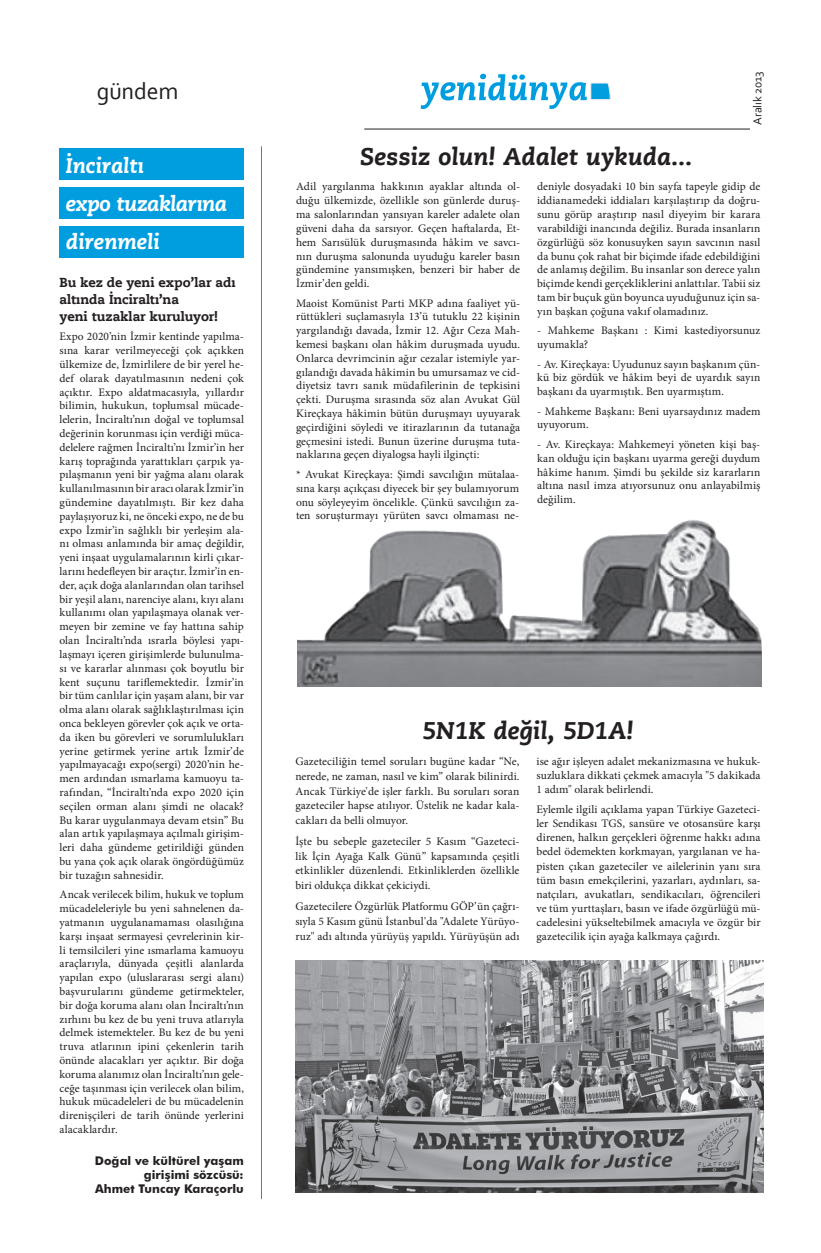
<style>
.page{position:relative;width:821px;height:1253px;background:#fff}
.page>*{position:absolute;margin:0;border:0;box-sizing:border-box;transform-origin:0 0}
.t1{font:italic 800 24px "Caecilia LT Std 86";color:#231f20}
.t2{font:24px "Corbel";letter-spacing:-.01em;color:#231f20}
.t3{font:italic 800 21px/38px "Caecilia LT Std 86";letter-spacing:-.01em;color:#fff}
.t4{font:800 13px/17px "Caecilia LT Std 85";letter-spacing:-.005em;color:#231f20}
.t5{font:700 12px/14.4px "Futura BT";letter-spacing:.005em;color:#231f20;text-align:right}
.t6{font:12px "Corbel";letter-spacing:-.005em;color:#231f20}
.t7{font:11.5px/13.8px "Minion Pro";letter-spacing:.005em;color:#231f20;text-align:justify}
</style>
<div class="page">
<div style="left:60px;top:148px;width:184px;height:31px;background:#009ddf"></div>
<div style="left:60px;top:188px;width:184px;height:31px;background:#009ddf"></div>
<div style="left:60px;top:227px;width:184px;height:31px;background:#009ddf"></div>
<hr style="left:364px;top:129px;width:385px;height:1px;background:#231f20">
<svg style="left:420px;top:74px;width:190px;height:35px"></svg>
<img style="left:297px;top:520px;width:464px;height:167px">
<img style="left:295px;top:960px;width:468px;height:232px">
<hr style="left:261px;top:146px;width:1px;height:1053px;background:#009ddf">
<h1 class="t2" style="left:97px;top:76px;width:83px">gündem</h1>
<p class="t6" style="left:749px;top:125px;width:55px;rotate:-90deg">Aralık 2013</p>
<h1 class="t1" style="left:360px;top:142px;width:334px">Sessiz olun! Adalet uykuda...</h1>
<p class="t7" style="left:296px;top:180px;width:225px">Adil yargılanma hakkının ayaklar altında ol&shy;duğu ülkemizde, özellikle son günlerde duruş&shy;ma salonlarından yansıyan kareler adalete olan güveni daha da sarsıyor. Geçen haftalarda, Et&shy;hem Sarısülük duruşmasında hâkim ve savcı&shy;nın duruşma salonunda uyuduğu kareler basın gündemine yansımışken, benzeri bir haber de İzmir’den geldi.</p>
<p class="t7" style="left:296px;top:296px;width:225px">Maoist Komünist Parti MKP adına faaliyet yü&shy;rüttükleri suçlamasıyla 13’ü tutuklu 22 kişinin yargılandığı davada, İzmir 12. Ağır Ceza Mah&shy;kemesi başkanı olan hâkim duruşmada uyudu.<br>Onlarca devrimcinin ağır cezalar istemiyle yar&shy;gılandığı davada hâkimin bu umursamaz ve cid&shy;diyetsiz tavrı sanık müdafilerinin de tepkisini çekti. Duruşma sırasında söz alan Avukat Gül Kireçkaya hâkimin bütün duruşmayı uyuyarak geçirdiğini söyledi ve itirazlarının da tutanağa geçmesini istedi. Bunun üzerine duruşma tuta&shy;naklarına geçen diyalogsa hayli ilginçti:</p>
<p class="t7" style="left:296px;top:467px;width:224px">* Avukat Kireçkaya: Şimdi savcılığın mütalaa&shy;sına karşı açıkçası diyecek bir şey bulamıyorum onu söyleyeyim öncelikle. Çünkü savcılığın za&shy;ten soruşturmayı yürüten savcı olmaması ne-</p>
<h2 class="t3" style="left:66px;top:146px;width:163px">İnciraltı<br>expo tuzaklarına direnmeli</h2>
<p class="t7" style="left:537px;top:180px;width:225px">deniyle dosyadaki 10 bin sayfa tapeyle gidip de iddianamedeki iddiaları karşılaştırıp da doğru&shy;sunu görüp araştırıp nasıl diyeyim bir karara varabildiği inancında değiliz. Burada insanların özgürlüğü söz konusuyken sayın savcının nasıl da bunu çok rahat bir biçimde ifade edebildiğini de anlamış değilim. Bu insanlar son derece yalın biçimde kendi gerçekliklerini anlattılar. Tabii siz tam bir buçuk gün boyunca uyuduğunuz için sa&shy;yın başkan çoğuna vakıf olamadınız.</p>
<p class="t7" style="left:537px;top:324px;width:225px">- Mahkeme Başkanı : Kimi kastediyorsunuz uyumakla?</p>
<p class="t7" style="left:537px;top:357px;width:225px">- Av. Kireçkaya: Uyudunuz sayın başkanım çün&shy;kü biz gördük ve hâkim beyi de uyardık sayın başkanı da uyarmıştık. Ben uyarmıştım.</p>
<p class="t7" style="left:537px;top:404px;width:225px">- Mahkeme Başkanı: Beni uyarsaydınız madem uyuyorum.</p>
<p class="t7" style="left:537px;top:437px;width:225px">- Av. Kireçkaya: Mahkemeyi yöneten kişi baş&shy;kan olduğu için başkanı uyarma gereği duydum hâkime hanım. Şimdi bu şekilde siz kararların altına nasıl imza atıyorsunuz onu anlayabilmiş değilim.</p>
<p class="t4" style="left:60px;top:273px;width:177px">Bu kez de yeni expo’lar adı altında İnciraltı’na<br>yeni tuzaklar kuruluyor!</p>
<p class="t7" style="left:60px;top:330px;width:186px">Expo 2020’nin İzmir kentinde yapılma&shy;sına karar verilmeyeceği çok açıkken ülkemize de, İzmirlilere de bir yerel he&shy;def olarak dayatılmasının nedeni çok açıktır. Expo aldatmacasıyla, yıllardır bilimin, hukukun, toplumsal mücade&shy;lelerin, İnciraltı’nın doğal ve toplumsal değerinin korunması için verdiği müca&shy;delelere rağmen İnciraltı’nı İzmir’in her karış toprağında yarattıkları çarpık ya&shy;pılaşmanın yeni bir yağma alanı olarak kullanılmasının bir aracı olarak İzmir’in gündemine dayatılmıştı. Bir kez daha paylaşıyoruz ki, ne önceki expo, ne de bu expo İzmir’in sağlıklı bir yerleşim ala&shy;nı olması anlamında bir amaç değildir, yeni inşaat uygulamalarının kirli çıkar&shy;larını hedefleyen bir araçtır. İzmir’in en&shy;der, açık doğa alanlarından olan tarihsel bir yeşil alanı, narenciye alanı, kıyı alanı kullanımı olan yapılaşmaya olanak ver&shy;meyen bir zemine ve fay hattına sahip olan İnciraltı’nda ısrarla böylesi yapı&shy;laşmayı içeren girişimlerde bulunulma&shy;sı ve kararlar alınması çok boyutlu bir kent suçunu tariflemektedir. İzmir’in bir tüm canlılar için yaşam alanı, bir var olma alanı olarak sağlıklaştırılması için onca bekleyen görevler çok açık ve orta&shy;da iken bu görevleri ve sorumlulukları yerine getirmek yerine artık İzmir’de yapılmayacağı expo(sergi) 2020’nin he&shy;men ardından ısmarlama kamuoyu ta&shy;rafından, “İnciraltı’nda expo 2020 için seçilen orman alanı şimdi ne olacak?<br>Bu karar uygulanmaya devam etsin” Bu alan artık yapılaşmaya açılmalı girişim&shy;leri daha gündeme getirildiği günden bu yana çok açık olarak öngördüğümüz bir tuzağın sahnesidir.</p>
<p class="t7" style="left:60px;top:887px;width:186px">Ancak verilecek bilim, hukuk ve toplum mücadeleleriyle bu yeni sahnelenen da&shy;yatmanın uygulanamaması olasılığına karşı inşaat sermayesi çevrelerinin kir&shy;li temsilcileri yine ısmarlama kamuoyu araçlarıyla, dünyada çeşitli alanlarda yapılan expo (uluslararası sergi alanı) başvurularını gündeme getirmekteler, bir doğa koruma alanı olan İnciraltı’nın zırhını bu kez de bu yeni truva atlarıyla delmek istemekteler. Bu kez de bu yeni truva atlarının ipini çekenlerin tarih önünde alacakları yer açıktır. Bir doğa koruma alanımız olan İnciraltı’nın gele&shy;ceğe taşınması için verilecek olan bilim, hukuk mücadeleleri de bu mücadelenin direnişçileri de tarih önünde yerlerini alacaklardır.</p>
<h1 class="t1" style="left:422px;top:716px;width:213px">5N1K değil, 5D1A!</h1>
<p class="t7" style="left:295px;top:753px;width:225px;line-height:14.8px">Gazeteciliğin temel soruları bugüne kadar “Ne, nerede, ne zaman, nasıl ve kim” olarak bilinirdi.<br>Ancak Türkiye'de işler farklı. Bu soruları soran gazeteciler hapse atılıyor. Üstelik ne kadar kala&shy;cakları da belli olmuyor.</p>
<p class="t7" style="left:295px;top:833px;width:225px;line-height:14.8px">İşte bu sebeple gazeteciler 5 Kasım “Gazeteci&shy;lik İçin Ayağa Kalk Günü” kapsamında çeşitli etkinlikler düzenlendi. Etkinliklerden özellikle biri oldukça dikkat çekiciydi.</p>
<p class="t7" style="left:295px;top:898px;width:225px;line-height:14.8px">Gazetecilere Özgürlük Platformu GÖP’ün çağrı&shy;sıyla 5 Kasım günü İstanbul'da "Adalete Yürüyo&shy;ruz" adı altında yürüyüş yapıldı. Yürüyüşün adı</p>
<p class="t7" style="left:536px;top:754px;width:225px;line-height:14.1px">ise ağır işleyen adalet mekanizmasına ve hukuk&shy;suzluklara dikkati çekmek amacıyla "5 dakikada 1 adım" olarak belirlendi.</p>
<p class="t7" style="left:536px;top:802px;width:225px;line-height:14.1px">Eylemle ilgili açıklama yapan Türkiye Gazeteci&shy;ler Sendikası TGS, sansüre ve otosansüre karşı direnen, halkın gerçekleri öğrenme hakkı adına bedel ödemekten korkmayan, yargılanan ve ha&shy;pisten çıkan gazeteciler ve ailelerinin yanı sıra tüm basın emekçilerini, yazarları, aydınları, sa&shy;natçıları, avukatları, sendikacıları, öğrencileri ve tüm yurttaşları, basın ve ifade özgürlüğü mü&shy;cadelesini yükseltebilmek amacıyla ve özgür bir gazetecilik için ayağa kalkmaya çağırdı.</p>
<p class="t5" style="left:95px;top:1153px;width:150px">Doğal ve kültürel yaşam girişimi sözcüsü:<br>Ahmet Tuncay Karaçorlu</p>
</div>
